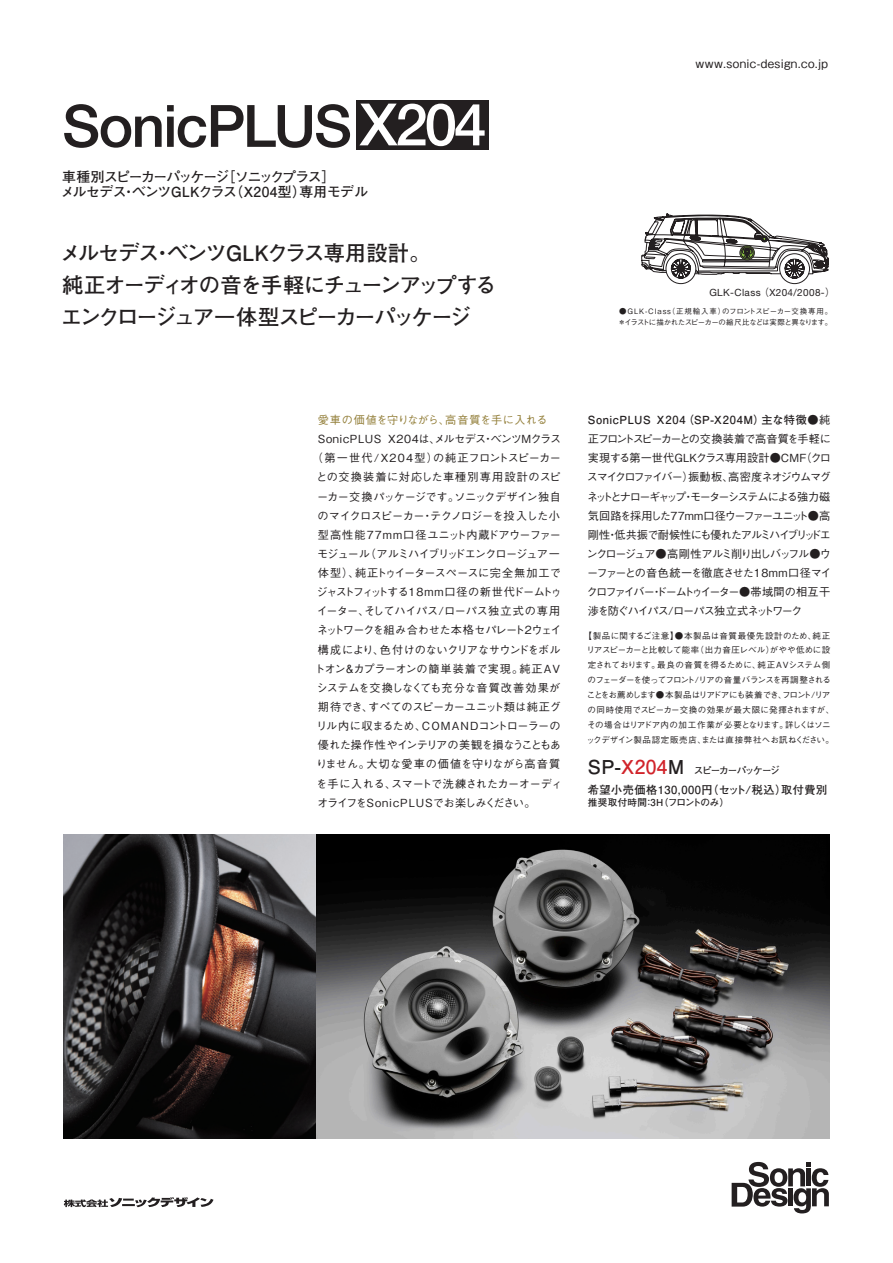
<style>
.page{position:relative;width:893px;height:1263px;background:#fff}
.page>*{position:absolute;margin:0;border:0;box-sizing:border-box;transform-origin:0 0}
.t1{font:500 58.5px "Helvetica Neue";letter-spacing:-.03em;color:#231f20}
.t2{font:700 21.3px "Futo Go B101 Pro";letter-spacing:-.08em;color:#231f20}
.t3{font:700 21.3px "Futo Go B101 Pro";letter-spacing:-.105em;color:#231f20}
.t4{font:700 21.3px "Futo Go B101 Pro";letter-spacing:-.05em;color:#231f20}
.t5{font:700 13.8px "Futo Go B101 Pro";letter-spacing:-.02em;color:#231f20}
.t6{font:700 13.8px "Futo Go B101 Pro";letter-spacing:-.105em;color:#231f20}
.t7{font:500 11.7px "Gothic BBB Pro";letter-spacing:.03em;color:#231f20}
.ノーマル{font:500 11.1px/19.2px "Gothic BBB Pro";letter-spacing:-.11em;color:#231f20}
.ノーマル-2{font:500 11.1px "Gothic BBB Pro";letter-spacing:-.05em;color:#231f20}
.ノーマル-3{font:500 11.1px "Gothic BBB Pro";letter-spacing:-.03em;color:#231f20}
.ノーマル-4{font:500 11.1px "Gothic BBB Pro";letter-spacing:-.01em;color:#231f20}
.ノーマル-5{font:500 11.1px "Gothic BBB Pro";letter-spacing:.02em;color:#231f20}
.ノーマル-6{font:700 11.1px "Futo Go B101 Pro";letter-spacing:.045em;color:#231f20}
.ノーマル-7{font:500 11.1px "Gothic BBB Pro";letter-spacing:.035em;color:#231f20}
.ノーマル-8{font:500 11.1px "Gothic BBB Pro";letter-spacing:-.08em;color:#231f20}
.ノーマル-9{font:500 11.1px "Gothic BBB Pro";letter-spacing:-.02em;color:#231f20}
.ノーマル-10{font:500 11.1px "Gothic BBB Pro";letter-spacing:.04em;color:#231f20}
.ノーマル-11{font:500 11.1px "Gothic BBB Pro";letter-spacing:-.005em;color:#231f20}
.ノーマル-12{font:500 11.1px "Gothic BBB Pro";letter-spacing:.015em;color:#231f20}
.ノーマル-13{font:500 11.1px "Gothic BBB Pro";letter-spacing:-.015em;color:#231f20}
.ノーマル-14{font:500 11.1px "Gothic BBB Pro";letter-spacing:.01em;color:#231f20}
.ノーマル-15{font:500 11.1px "Gothic BBB Pro";color:#937f3a}
.ノーマル-16{font:500 11.1px "Gothic BBB Pro";letter-spacing:.085em;color:#231f20}
.t8{font:9.9px "Helvetica Neue";letter-spacing:.04em;color:#231f20}
.ノーマル-17{font:700 9.6px "Futo Go B101 Pro";letter-spacing:-.115em;color:#231f20}
.ノーマル-18{font:700 9.6px "Futo Go B101 Pro";letter-spacing:.04em;color:#231f20}
.ノーマル-19{font:500 8.55px/14.9px "Gothic BBB Pro";letter-spacing:-.015em;color:#231f20;text-align:center}
.t9{font:500 7.5px/10.8px "Gothic BBB Pro";letter-spacing:-.035em;color:#231f20}
.s1{color:#fff}
.s2{font-family:"Gothic BBB Pro";font-weight:500}
.s3{font-family:"Futo Go B101 Pro";font-weight:700}
.s4{font-size:19.2px}
.s5{font-size:19.2px;color:#d1232a}
</style>
<div class="page">
<div style="left:356px;top:100px;width:133px;height:50px;background:#231f20"></div>
<img style="left:64px;top:834px;width:765px;height:305px">
<svg style="left:732px;top:1162px;width:97px;height:51px"></svg>
<svg style="left:64px;top:1197px;width:149px;height:10px"></svg>
<svg style="left:641px;top:213px;width:188px;height:71px"></svg>
<p class="t1" style="left:62px;top:91px;width:426px">SonicPLUS <span class="s1">X204</span></p>
<p class="t6" style="left:62px;top:166px;width:274px">車種別スピーカーパッケージ［ソニックプラス］</p>
<p class="t5" style="left:61px;top:181px;width:308px">メルセデス・ベンツGLKクラス（X204型）専用モデル</p>
<p class="t4" style="left:61px;top:236px;width:372px">メルセデス・ベンツGLKクラス専用設計。</p>
<p class="t2" style="left:62px;top:268px;width:436px">純正オーディオの音を手軽にチューンアップする</p>
<p class="t3" style="left:61px;top:300px;width:412px">エンクロージュア一体型スピーカーパッケージ</p>
<p class="t7" style="left:696px;top:54px;width:134px">www.sonic-design.co.jp</p>
<p class="t8" style="left:709px;top:287px;width:127px">GLK-Class <span class="s2">（</span>X204/2008-<span class="s2">）</span></p>
<p class="t9" style="left:618px;top:305px;width:216px">●GLK-Class（正規輸入車）のフロントスピーカー交換専用。＊イラストに描かれたスピーカーの縮尺比などは実際と異なります。</p>
<p class="ノーマル-15" style="left:318px;top:411px;width:231px">愛車の価値を守りながら、高音質を手に入れる</p>
<p class="ノーマル-5" style="left:318px;top:430px;width:245px">SonicPLUS X204は、メルセデス・ベンツMクラス</p>
<p class="ノーマル-7" style="left:312px;top:449px;width:250px">（第一世代/X204型）の純正フロントスピーカー</p>
<p class="ノーマル-16" style="left:316px;top:468px;width:246px">との交換装着に対応した車種別専用設計のスピ</p>
<p class="ノーマル-3" style="left:317px;top:487px;width:245px">ーカー交換パッケージです。ソニックデザイン独自</p>
<p class="ノーマル-2" style="left:317px;top:507px;width:244px">のマイクロスピーカー・テクノロジーを投入した小</p>
<p class="ノーマル-10" style="left:318px;top:526px;width:245px">型高性能77mm口径ユニット内蔵ドアウーファー</p>
<p class="ノーマル-8" style="left:317px;top:545px;width:244px">モジュール（アルミハイブリッドエンクロージュア一</p>
<p class="ノーマル-4" style="left:318px;top:564px;width:245px">体型）、純正トゥイータースペースに完全無加工で</p>
<p class="ノーマル-2" style="left:316px;top:583px;width:247px">ジャストフィットする18mm口径の新世代ドームトゥ</p>
<p class="ノーマル-11" style="left:317px;top:602px;width:245px">イーター、そしてハイパス/ローパス独立式の専用</p>
<p class="ノーマル-2" style="left:317px;top:621px;width:246px">ネットワークを組み合わせた本格セパレート2ウェイ</p>
<p class="ノーマル-2" style="left:318px;top:640px;width:244px">構成により、色付けのないクリアなサウンドをボル</p>
<p class="ノーマル-12" style="left:314px;top:660px;width:247px">トオン＆カプラーオンの簡単装着で実現。純正AV</p>
<p class="ノーマル-14" style="left:316px;top:679px;width:245px">システムを交換しなくても充分な音質改善効果が</p>
<p class="ノーマル-13" style="left:318px;top:698px;width:245px">期待でき、すべてのスピーカーユニット類は純正グ</p>
<p class="ノーマル-9" style="left:316px;top:717px;width:246px">リル内に収まるため、COMANDコントローラーの</p>
<p class="ノーマル-2" style="left:318px;top:736px;width:245px">優れた操作性やインテリアの美観を損なうこともあ</p>
<p class="ノーマル-4" style="left:316px;top:755px;width:245px">りません。大切な愛車の価値を守りながら高音質</p>
<p class="ノーマル-3" style="left:316px;top:774px;width:248px">を手に入れる、スマートで洗練されたカーオーディ</p>
<p class="ノーマル-2" style="left:317px;top:794px;width:220px">オライフをSonicPLUSでお楽しみください。</p>
<p class="ノーマル" style="left:586px;top:409px;width:247px"><span class="s3">SonicPLUS X204（SP-X204M）主な特徴</span>●純正フロントスピーカーとの交換装着で高音質を手軽に実現する第一世代GLKクラス専用設計●CMF（クロスマイクロファイバー）振動板、高密度ネオジウムマグネットとナローギャップ・モーターシステムによる強力磁気回路を採用した77mm口径ウーファーユニット●高剛性・低共振で耐候性にも優れたアルミハイブリッドエンクロージュア●高剛性アルミ削り出しバッフル●ウーファーとの音色統一を徹底させた18mm口径マイクロファイバー・ドームトゥイーター●帯域間の相互干渉を防ぐハイパス/ローパス独立式ネットワーク</p>
<p class="ノーマル-19" style="left:584px;top:627px;width:252px">【製品に関するご注意】●本製品は音質最優先設計のため、純正リアスピーカーと比較して能率（出力音圧レベル）がやや低めに設定されております。最良の音質を得るために、純正AVシステム側のフェーダーを使ってフロント/リアの音量バランスを再調整されることをお薦めします●本製品はリアドアにも装着でき、フロント/リアの同時使用でスピーカー交換の効果が最大限に発揮されますが、その場合はリアドア内の加工作業が必要となります。詳しくはソニックデザイン製品認定販売店、または直接弊社へお訊ねください。</p>
<p class="ノーマル-17" style="left:588px;top:763px;width:194px"><span class="s4">SP-</span><span class="s5">X204</span><span class="s4">M</span> スピーカーパッケージ</p>
<p class="ノーマル-6" style="left:588px;top:781px;width:241px">希望小売価格130,000円（セット/税込）取付費別</p>
<p class="ノーマル-18" style="left:588px;top:795px;width:143px">推奨取付時間：3H（フロントのみ）</p>
</div>
